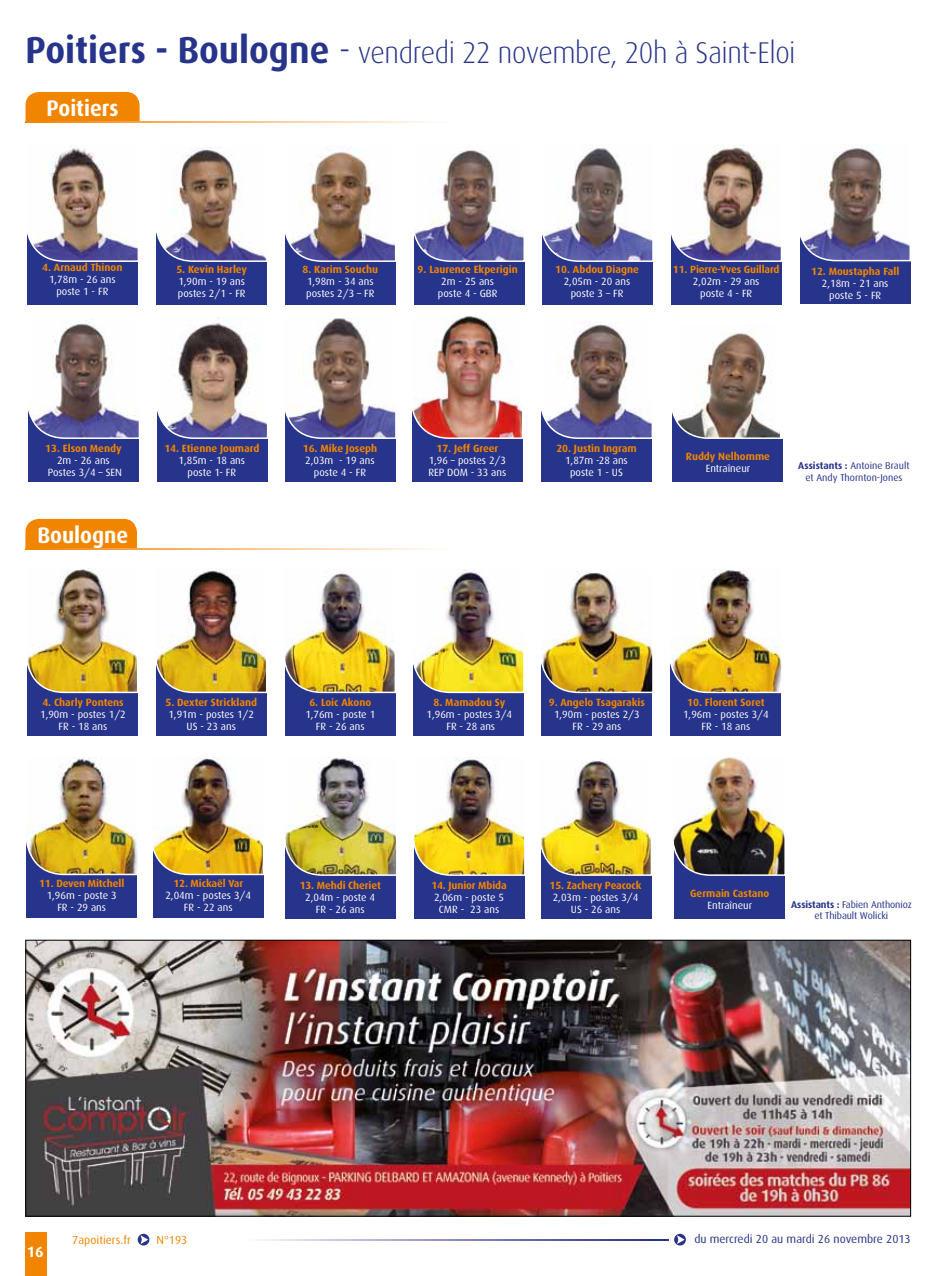
<style>
.page{position:relative;width:936px;height:1276px;background:#fff}
.page>*{position:absolute;margin:0;border:0;box-sizing:border-box;transform-origin:0 0}
.t1{font:300 30px "Dax";letter-spacing:-.015em;color:#27348b;scale:.95 1}
.t2{font:700 22.5px "Dax";color:#fff;scale:.95 1}
.t3{font:700 15px "Dax";color:#fff}
.t4{font:11.7px "Dax";color:#27348b}
.t5{font:11.7px "Dax";color:#f18500}
.t6{font:10.5px/12px "Dax";color:#fff;text-align:center}
.t7{font:700 10.5px "Dax";color:#f18500}
.t8{font:9.9px/12px "Dax";letter-spacing:-.01em;color:#27348b;text-align:center}
.s1{font-weight:700;font-size:37.5px}
.s2{font-size:37.5px}
.s3{font-weight:700}
</style>
<div class="page">
<div style="left:26px;top:1232px;width:21px;height:44px;background:#f18500"></div>
<div style="left:157px;top:165px;width:110px;height:140px;background:#27348b"></div>
<img style="left:156px;top:147px;width:111px;height:116px">
<div style="left:285px;top:165px;width:110px;height:140px;background:#27348b"></div>
<svg style="left:285px;top:146px;width:111px;height:117px"></svg>
<div style="left:414px;top:165px;width:110px;height:140px;background:#27348b"></div>
<svg style="left:414px;top:150px;width:111px;height:113px;background:#aba4b3"></svg>
<div style="left:542px;top:165px;width:110px;height:140px;background:#27348b"></div>
<svg style="left:542px;top:145px;width:111px;height:118px"></svg>
<div style="left:671px;top:165px;width:110px;height:140px;background:#27348b"></div>
<img style="left:671px;top:145px;width:111px;height:118px">
<div style="left:800px;top:164px;width:110px;height:140px;background:#27348b"></div>
<svg style="left:800px;top:145px;width:111px;height:117px;background:#b2acb7"></svg>
<div style="left:28px;top:342px;width:111px;height:140px;background:#27348b"></div>
<svg style="left:28px;top:324px;width:111px;height:115px;background:#b1abb7"></svg>
<div style="left:157px;top:342px;width:111px;height:140px;background:#27348b"></div>
<img style="left:157px;top:317px;width:111px;height:122px">
<div style="left:412px;top:342px;width:110px;height:140px;background:#27348b"></div>
<img style="left:412px;top:316px;width:111px;height:124px">
<div style="left:285px;top:342px;width:110px;height:140px;background:#27348b"></div>
<svg style="left:285px;top:318px;width:111px;height:122px"></svg>
<div style="left:672px;top:342px;width:111px;height:140px;background:#27348b"></div>
<svg style="left:672px;top:332px;width:111px;height:107px;background:#bbb2ad"></svg>
<div style="left:541px;top:342px;width:110px;height:140px;background:#27348b"></div>
<svg style="left:541px;top:321px;width:111px;height:119px"></svg>
<div style="left:26px;top:92px;width:114px;height:30px;background:#f18500"></div>
<svg style="left:26px;top:122px;width:409px;height:1px"></svg>
<div style="left:25px;top:519px;width:112px;height:30px;background:#f18500"></div>
<div style="left:27px;top:596px;width:111px;height:140px;background:#27348b"></div>
<img style="left:27px;top:569px;width:111px;height:125px">
<div style="left:156px;top:596px;width:111px;height:140px;background:#27348b"></div>
<img style="left:156px;top:570px;width:111px;height:124px">
<div style="left:285px;top:596px;width:110px;height:140px;background:#27348b"></div>
<img style="left:285px;top:570px;width:111px;height:124px">
<div style="left:413px;top:596px;width:111px;height:140px;background:#27348b"></div>
<img style="left:413px;top:569px;width:111px;height:125px">
<div style="left:541px;top:596px;width:111px;height:140px;background:#27348b"></div>
<img style="left:541px;top:570px;width:112px;height:124px">
<div style="left:27px;top:778px;width:110px;height:140px;background:#27348b"></div>
<div style="left:153px;top:778px;width:110px;height:140px;background:#27348b"></div>
<img style="left:152px;top:757px;width:112px;height:119px">
<div style="left:285px;top:779px;width:111px;height:139px;background:#27348b"></div>
<img style="left:285px;top:758px;width:111px;height:118px">
<div style="left:414px;top:779px;width:111px;height:139px;background:#27348b"></div>
<img style="left:414px;top:757px;width:111px;height:119px">
<div style="left:674px;top:779px;width:110px;height:139px;background:#27348b"></div>
<img style="left:673px;top:757px;width:112px;height:119px">
<svg style="left:138px;top:1233px;width:11px;height:12px"></svg>
<svg style="left:674px;top:1233px;width:11px;height:12px"></svg>
<svg style="left:259px;top:1239px;width:409px;height:1px"></svg>
<img style="left:26px;top:757px;width:112px;height:119px">
<svg style="left:26px;top:548px;width:409px;height:1px"></svg>
<div style="left:27px;top:165px;width:111px;height:140px;background:#27348b"></div>
<img style="left:27px;top:148px;width:111px;height:114px">
<div style="left:670px;top:596px;width:111px;height:140px;background:#27348b"></div>
<img style="left:670px;top:569px;width:112px;height:125px">
<div style="left:541px;top:779px;width:110px;height:139px;background:#27348b"></div>
<img style="left:541px;top:759px;width:111px;height:117px">
<img style="left:28px;top:942px;width:880px;height:272px">
<h1 class="t1" style="left:26px;top:36px;width:812px"><span class="s1">Poitiers - Boulogne</span> <span class="s2">-</span> vendredi 22 novembre, 20h à Saint-Eloi</h1>
<h2 class="t2" style="left:46px;top:95px;width:77px">Poitiers</h2>
<p class="t7" style="left:42px;top:261px;width:82px">4. Arnaud Thinon</p>
<p class="t6" style="left:49px;top:273px;width:68px">1,78m - 26 ans poste 1 - FR</p>
<p class="t7" style="left:176px;top:263px;width:72px">5. Kevin Harley</p>
<p class="t6" style="left:178px;top:275px;width:69px;text-align:left">1,90m - 19 ans postes 2/1 - FR</p>
<p class="t7" style="left:302px;top:263px;width:77px">8. Karim Souchu</p>
<p class="t6" style="left:306px;top:275px;width:70px;text-align:left">1,98m - 34 ans postes 2/3 – FR</p>
<p class="t7" style="left:417px;top:263px;width:102px">9. Laurence Ekperigin</p>
<p class="t6" style="left:438px;top:275px;width:61px">2m - 25 ans poste 4 - GBR</p>
<p class="t7" style="left:555px;top:263px;width:85px">10. Abdou Diagne</p>
<p class="t6" style="left:564px;top:275px;width:68px">2,05m - 20 ans poste 3 – FR</p>
<p class="t7" style="left:673px;top:263px;width:108px">11. Pierre-Yves Guillard</p>
<p class="t6" style="left:693px;top:275px;width:68px">2,02m - 29 ans poste 4 - FR</p>
<p class="t7" style="left:811px;top:265px;width:90px">12. Moustapha Fall</p>
<p class="t6" style="left:821px;top:277px;width:68px">2,18m - 21 ans poste 5 - FR</p>
<p class="t7" style="left:45px;top:442px;width:78px">13. Elson Mendy</p>
<p class="t6" style="left:48px;top:454px;width:76px">2m - 26 ans<br>Postes 3/4 – SEN</p>
<h2 class="t2" style="left:37px;top:522px;width:97px">Boulogne</h2>
<p class="t7" style="left:164px;top:442px;width:97px">14. Etienne Joumard</p>
<p class="t6" style="left:179px;top:454px;width:68px">1,85m - 18 ans poste 1- FR</p>
<p class="t7" style="left:303px;top:442px;width:76px">16. Mike Joseph</p>
<p class="t6" style="left:305px;top:454px;width:71px">2,03m - 19 ans poste 4 - FR</p>
<p class="t7" style="left:436px;top:442px;width:63px">17. Jeff Greer</p>
<p class="t6" style="left:428px;top:454px;width:79px;text-align:left">1,96 – postes 2/3<br>REP DOM - 33 ans</p>
<p class="t7" style="left:556px;top:442px;width:82px">20. Justin Ingram</p>
<p class="t6" style="left:565px;top:454px;width:64px">1,87m -28 ans poste 1 - US</p>
<p class="t7" style="left:685px;top:450px;width:86px">Ruddy Nelhomme</p>
<p class="t6" style="left:705px;top:462px;width:46px">Entraîneur</p>
<p class="t8" style="left:798px;top:460px;width:113px"><span class="s3">Assistants :</span> Antoine Brault et Andy Thornton-Jones</p>
<p class="t7" style="left:42px;top:697px;width:83px">4. Charly Pontens</p>
<p class="t6" style="left:40px;top:709px;width:87px">1,90m - postes 1/2<br>FR - 18 ans</p>
<p class="t7" style="left:165px;top:697px;width:93px">5. Dexter Strickland</p>
<p class="t6" style="left:168px;top:709px;width:87px">1,91m - postes 1/2<br>US - 23 ans</p>
<p class="t7" style="left:309px;top:697px;width:63px">6. Loic Akono</p>
<p class="t6" style="left:305px;top:709px;width:71px">1,76m - poste 1<br>FR - 26 ans</p>
<p class="t7" style="left:433px;top:697px;width:73px">8. Mamadou Sy</p>
<p class="t6" style="left:426px;top:709px;width:87px">1,96m - postes 3/4<br>FR - 28 ans</p>
<p class="t7" style="left:548px;top:697px;width:98px">9. Angelo Tsagarakis</p>
<p class="t6" style="left:554px;top:709px;width:87px">1,90m - postes 2/3<br>FR - 29 ans</p>
<p class="t7" style="left:687px;top:697px;width:79px">10. Florent Soret</p>
<p class="t6" style="left:683px;top:709px;width:87px">1,96m - postes 3/4<br>FR - 18 ans</p>
<p class="t7" style="left:39px;top:877px;width:87px">11. Deven Mitchell</p>
<p class="t6" style="left:47px;top:889px;width:71px">1,96m - poste 3<br>FR - 29 ans</p>
<p class="t7" style="left:173px;top:877px;width:71px">12. Mickaël Var</p>
<p class="t6" style="left:165px;top:889px;width:87px">2,04m - postes 3/4<br>FR - 22 ans</p>
<p class="t7" style="left:299px;top:879px;width:83px">13. Mehdi Cheriet</p>
<p class="t6" style="left:305px;top:891px;width:71px">2,04m - poste 4<br>FR - 26 ans</p>
<p class="t7" style="left:431px;top:879px;width:77px">14. Junior Mbida</p>
<p class="t6" style="left:434px;top:891px;width:71px">2,06m - poste 5<br>CMR - 23 ans</p>
<p class="t7" style="left:549px;top:879px;width:94px">15. Zachery Peacock</p>
<p class="t6" style="left:553px;top:891px;width:87px">2,03m - postes 3/4<br>US - 26 ans</p>
<p class="t8" style="left:791px;top:898px;width:122px;line-height:11.2px"><span class="s3">Assistants :</span> Fabien Anthonioz et Thibault Wolicki</p>
<p class="t7" style="left:690px;top:887px;width:81px">Germain Castano</p>
<p class="t6" style="left:707px;top:899px;width:46px">Entraîneur</p>
<h3 class="t3" style="left:27px;top:1243px;width:18px">16</h3>
<p class="t5" style="left:72px;top:1233px;width:60px">7apoitiers.fr</p>
<p class="t5" style="left:156px;top:1233px;width:32px">N°193</p>
<p class="t4" style="left:694px;top:1232px;width:218px">du mercredi 20 au mardi 26 novembre 2013</p>
</div>
